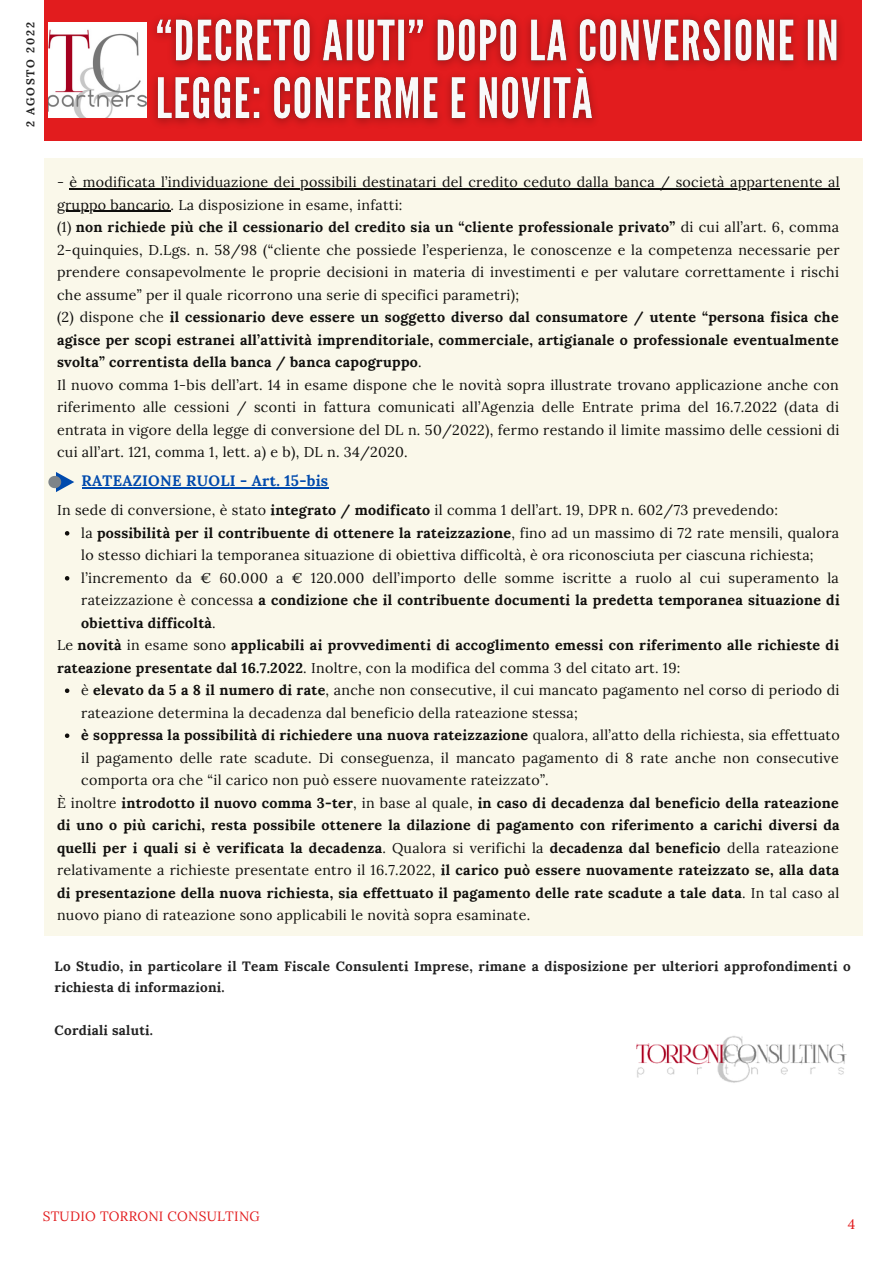
<style>
.page{position:relative;width:893px;height:1264px;background:#fff}
.page>*{position:absolute;margin:0;border:0;box-sizing:border-box;transform-origin:0 0}
.t1{font:17.85px "Arimo";color:#fff}
.t2{font:700 15.15px "Lora";letter-spacing:.02em;color:#004aad}
.t3{font:14.25px/22.5px "Lora";letter-spacing:.02em;color:#100f0d}
.t4{font:700 14.25px/22.5px "Lora";letter-spacing:.02em;color:#100f0d}
.t5{font:13.8px "Lora";color:#e21c1e}
.t6{font:700 13.5px/21.3px "Lora";letter-spacing:.02em;color:#222}
.t7{font:13.5px "Lora";letter-spacing:.02em;color:#e21c1e}
.t8{font:700 11.25px "Lora";letter-spacing:.15em;color:#222}
.s1{font-weight:700}
.s2{font-weight:400}
</style>
<div class="page">
<div style="left:44px;top:0;width:817px;height:140px;background:#e21c1e"></div>
<img style="left:48px;top:22px;width:94px;height:96px">
<img style="left:142px;top:17px;width:711px;height:124px">
<div style="left:44px;top:158px;width:818px;height:777px;background:#faf8ea"></div>
<hr style="left:69px;top:188px;width:770px;height:1px;background:#100f0d">
<hr style="left:57px;top:211px;width:113px;height:1px;background:#100f0d">
<hr style="left:82px;top:487px;width:246px;height:1px;background:#004aad">
<svg style="left:65px;top:531px;width:4px;height:4px"></svg>
<svg style="left:65px;top:576px;width:4px;height:4px"></svg>
<svg style="left:65px;top:688px;width:4px;height:5px"></svg>
<svg style="left:65px;top:733px;width:4px;height:5px"></svg>
<img style="left:636px;top:1036px;width:211px;height:47px">
<svg style="left:48px;top:472px;width:26px;height:20px"></svg>
<p class="t8" style="left:23px;top:127px;width:107px;rotate:-90deg">2 AGOSTO 2022</p>
<p class="t3" style="left:57px;top:171px;width:784px">- è modificata l’individuazione dei possibili destinatari del credito ceduto dalla banca / società appartenente al gruppo bancario. La disposizione in esame, infatti:<br>(1) <span class="s1">non richiede più che il cessionario del credito sia un “cliente professionale privato”</span> di cui all’art. 6, comma 2-quinquies, D.Lgs. n. 58/98 (“cliente che possiede l’esperienza, le conoscenze e la competenza necessarie per prendere consapevolmente le proprie decisioni in materia di investimenti e per valutare correttamente i rischi che assume” per il quale ricorrono una serie di specifici parametri);<br>(2) dispone che <span class="s1">il cessionario deve essere un soggetto diverso dal consumatore / utente “persona fisica che agisce per scopi estranei all’attività imprenditoriale, commerciale, artigianale o professionale eventualmente svolta” correntista della banca / banca capogruppo</span>.<br>Il nuovo comma 1-bis dell’art. 14 in esame dispone che le novità sopra illustrate trovano applicazione anche con riferimento alle cessioni / sconti in fattura comunicati all’Agenzia delle Entrate prima del 16.7.2022 (data di entrata in vigore della legge di conversione del DL n. 50/2022), fermo restando il limite massimo delle cessioni di cui all’art. 121, comma 1, lett. a) e b), DL n. 34/2020.</p>
<p class="t2" style="left:82px;top:471px;width:248px">RATEAZIONE RUOLI - Art. 15-bis</p>
<p class="t1" style="left:521px;top:258px;width:20px">(*)</p>
<p class="t3" style="left:57px;top:499px;width:722px">In sede di conversione, è stato <span class="s1">integrato / modificato</span> il comma 1 dell’art. 19, DPR n. 602/73 prevedendo:</p>
<p class="t3" style="left:81px;top:521px;width:759px">la <span class="s1">possibilità per il contribuente di ottenere la rateizzazione</span>, fino ad un massimo di 72 rate mensili, qualora lo stesso dichiari la temporanea situazione di obiettiva difficoltà, è ora riconosciuta per ciascuna richiesta; l’incremento da € 60.000 a € 120.000 dell’importo delle somme iscritte a ruolo al cui superamento la rateizzazione è concessa <span class="s1">a condizione che il contribuente documenti la predetta temporanea situazione di obiettiva difficoltà</span>.</p>
<p class="t4" style="left:57px;top:633px;width:783px"><span class="s2">Le</span> novità <span class="s2">in esame sono</span> applicabili ai provvedimenti di accoglimento emessi con riferimento alle richieste di rateazione presentate dal 16.7.2022<span class="s2">. Inoltre, con la modifica del comma 3 del citato art. 19:</span></p>
<p class="t3" style="left:81px;top:678px;width:760px">è <span class="s1">elevato da 5 a 8 il numero di rate</span>, anche non consecutive, il cui mancato pagamento nel corso di periodo di rateazione determina la decadenza dal beneficio della rateazione stessa;<br><span class="s1">è soppressa la possibilità di richiedere una nuova rateizzazione</span> qualora, all’atto della richiesta, sia effettuato il pagamento delle rate scadute. Di conseguenza, il mancato pagamento di 8 rate anche non consecutive comporta ora che “il carico non può essere nuovamente rateizzato”.</p>
<p class="t4" style="left:57px;top:791px;width:784px;text-align:justify"><span class="s2">È inoltre</span> introdotto il nuovo comma 3-ter<span class="s2">, in base al quale,</span> in caso di decadenza dal beneficio della rateazione di uno o più carichi, resta possibile ottenere la dilazione di pagamento con riferimento a carichi diversi da quelli per i quali si è verificata la decadenza<span class="s2">. Qualora si verifichi la</span> decadenza dal beneficio <span class="s2">della rateazione relativamente a richieste presentate entro il 16.7.2022,</span> il carico può essere nuovamente rateizzato se, alla data di presentazione della nuova richiesta, sia effettuato il pagamento delle rate scadute a tale data<span class="s2">. In tal caso al nuovo piano di rateazione sono applicabili le novità sopra esaminate.</span></p>
<p class="t6" style="left:55px;top:955px;width:797px">Lo Studio, in particolare il Team Fiscale Consulenti Imprese, rimane a disposizione per ulteriori approfondimenti o richiesta di informazioni.</p>
<p class="t6" style="left:55px;top:1019px;width:100px">Cordiali saluti.</p>
<p class="t7" style="left:43px;top:1206px;width:218px">STUDIO TORRONI CONSULTING</p>
<p class="t5" style="left:847px;top:1214px;width:9px">4</p>
</div>
